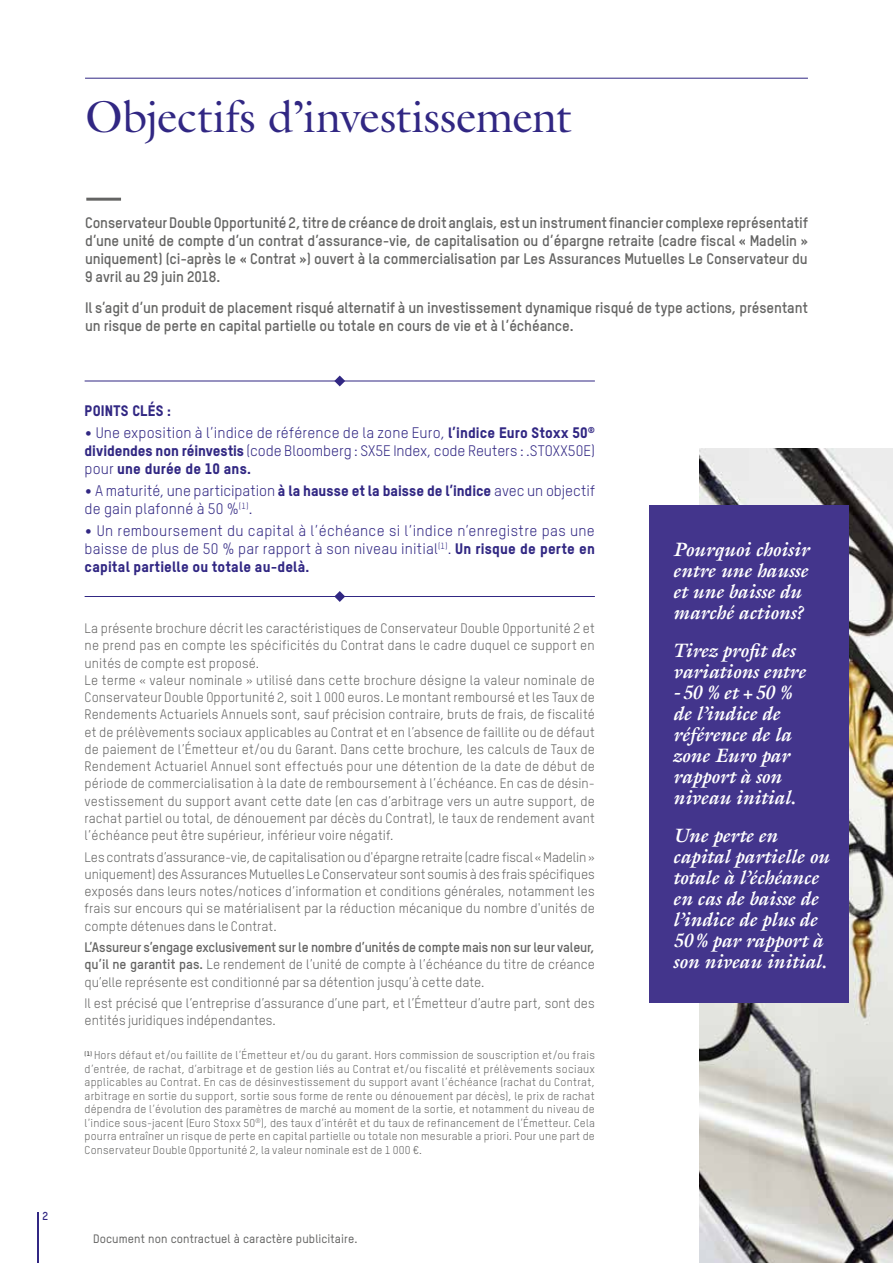
<style>
.page{position:relative;width:893px;height:1263px;background:#fff}
.page>*{position:absolute;margin:0;border:0;box-sizing:border-box;transform-origin:0 0}
.t1{font:45px "Galliard Std";letter-spacing:-.01em;color:#312783}
.t2{font:italic 700 19.5px/21px "Galliard Std";letter-spacing:-.015em;color:#fff}
.t3{font:700 15px/18px "TSTAR";letter-spacing:-.01em;color:#646463;text-align:justify}
.t4{font:15px/18px "TSTAR";letter-spacing:.005em;color:#312783;text-align:justify}
.t5{font:800 15px "TSTAR";letter-spacing:.025em;color:#312783}
.t6{font:13.5px/17.2px "TSTAR";letter-spacing:.01em;color:#646463}
.t7{font:500 12px "TSTAR";letter-spacing:.01em;color:#646463}
.t8{font:700 11.4px "TSTAR";color:#312783}
.t9{font:11.25px/13.5px "TSTAR";letter-spacing:.015em;color:#646463;text-align:justify}
.s1{font-family:"Galliard Std";font-size:13.5px}
.s2{font-weight:800}
.s3{font-weight:700}
</style>
<div class="page">
<img style="left:699px;top:448px;width:194px;height:815px">
<hr style="left:37px;top:1212px;width:2px;height:51px;background:#312783">
<hr style="left:85px;top:78px;width:723px;height:1px;background:#312783">
<hr style="left:85px;top:381px;width:510px;height:1px;background:#312783">
<svg style="left:334px;top:376px;width:11px;height:10px"></svg>
<hr style="left:85px;top:596px;width:510px;height:1px;background:#312783">
<svg style="left:335px;top:591px;width:10px;height:11px"></svg>
<hr style="left:86px;top:198px;width:35px;height:3px;background:#646463">
<div style="left:649px;top:505px;width:200px;height:498px;background:#43358c"></div>
<p class="t8" style="left:43px;top:1209px;width:7px">2</p>
<h1 class="t1" style="left:85px;top:89px;width:488px">Objectifs d’investissement</h1>
<p class="t3" style="left:85px;top:214px;width:724px">Conservateur Double Opportunité 2, titre de créance de droit anglais, est un instrument financier complexe représentatif d’une unité de compte d’un contrat d’assurance-vie, de capitalisation ou d’épargne retraite (cadre fiscal « Madelin » uniquement) (ci-après le « Contrat ») ouvert à la commercialisation par Les Assurances Mutuelles Le Conservateur du 9 avril au 29 juin 2018.</p>
<p class="t3" style="left:85px;top:298px;width:724px">Il s’agit d’un produit de placement risqué alternatif à un investissement dynamique risqué de type actions, présentant un risque de perte en capital partielle ou totale en cours de vie et à l’échéance.</p>
<p class="t5" style="left:85px;top:401px;width:88px">POINTS CLÉS :</p>
<p class="t4" style="left:85px;top:423px;width:512px"><span class="s1">•</span> Une exposition à l’indice de référence de la zone Euro, <span class="s2">l’indice Euro Stoxx 50</span><sup>® </sup><span class="s2">dividendes non réinvestis</span> (code Bloomberg : SX5E Index, code Reuters : .STOXX50E) pour <span class="s2">une durée de 10 ans.</span></p>
<p class="t4" style="left:85px;top:482px;width:512px"><span class="s1">•</span> A maturité, une participation <span class="s2">à la hausse et la baisse de l’indice</span> avec un objectif de gain plafonné à 50 %<sup>(1)</sup>.</p>
<p class="t4" style="left:85px;top:522px;width:512px"><span class="s1">•</span> Un remboursement du capital à l’échéance si l’indice n’enregistre pas une baisse de plus de 50 % par rapport à son niveau initial<sup>(1)</sup>. <span class="s2">Un risque de perte en capital partielle ou totale au-delà.</span></p>
<p class="t6" style="left:85px;top:620px;width:512px">La présente brochure décrit les caractéristiques de Conservateur Double Opportunité 2 et ne prend pas en compte les spécificités du Contrat dans le cadre duquel ce support en unités de compte est proposé.<br>Le terme « valeur nominale » utilisé dans cette brochure désigne la valeur nominale de Conservateur Double Opportunité 2, soit 1 000 euros. Le montant remboursé et les Taux de Rendements Actuariels Annuels sont, sauf précision contraire, bruts de frais, de fiscalité et de prélèvements sociaux applicables au Contrat et en l’absence de faillite ou de défaut de paiement de l’Émetteur et/ou du Garant. Dans cette brochure, les calculs de Taux de Rendement Actuariel Annuel sont effectués pour une détention de la date de début de période de commercialisation à la date de remboursement à l’échéance. En cas de désin&shy;vestissement du support avant cette date (en cas d’arbitrage vers un autre support, de rachat partiel ou total, de dénouement par décès du Contrat), le taux de rendement avant l’échéance peut être supérieur, inférieur voire négatif.</p>
<p class="t6" style="left:85px;top:848px;width:512px;text-align:justify">Les contrats d’assurance-vie, de capitalisation ou d'épargne retraite (cadre fiscal « Madelin » uniquement) des Assurances Mutuelles Le Conservateur sont soumis à des frais spécifiques exposés dans leurs notes/notices d’information et conditions générales, notamment les frais sur encours qui se matérialisent par la réduction mécanique du nombre d'unités de compte détenues dans le Contrat.</p>
<p class="t6" style="left:85px;top:939px;width:512px;text-align:justify"><span class="s3">L’Assureur s’engage exclusivement sur le nombre d’unités de compte mais non sur leur valeur, qu’il ne garantit pas.</span> Le rendement de l’unité de compte à l’échéance du titre de créance qu’elle représente est conditionné par sa détention jusqu’à cette date.</p>
<p class="t6" style="left:85px;top:995px;width:512px">Il est précisé que l’entreprise d’assurance d’une part, et l’Émetteur d’autre part, sont des entités juridiques indépendantes.</p>
<p class="t9" style="left:85px;top:1048px;width:512px"><sup>(1)</sup> Hors défaut et/ou faillite de l’Émetteur et/ou du garant. Hors commission de souscription et/ou frais d’entrée, de rachat, d’arbitrage et de gestion liés au Contrat et/ou fiscalité et prélèvements sociaux applicables au Contrat. En cas de désinvestissement du support avant l’échéance (rachat du Contrat, arbitrage en sortie du support, sortie sous forme de rente ou dénouement par décès), le prix de rachat dépendra de l’évolution des paramètres de marché au moment de la sortie, et notamment du niveau de l’indice sous-jacent (Euro Stoxx 50<sup>®</sup>), des taux d’intérêt et du taux de refinancement de l’Émetteur. Cela pourra entraîner un risque de perte en capital partielle ou totale non mesurable a priori. Pour une part de Conservateur Double Opportunité 2, la valeur nominale est de 1 000 €.</p>
<p class="t7" style="left:93px;top:1231px;width:266px">Document non contractuel à caractère publicitaire.</p>
<h2 class="t2" style="left:673px;top:539px;width:138px">Pourquoi choisir entre une hausse et une baisse du marché actions?</h2>
<h2 class="t2" style="left:673px;top:640px;width:134px">Tirez profit des variations entre -50 % et +50 % de l’indice de référence de la zone Euro par rapport à son niveau initial.</h2>
<h2 class="t2" style="left:673px;top:825px;width:158px">Une perte en capital partielle ou totale à l’échéance en cas de baisse de l’indice de plus de<br>50% par rapport à son niveau initial.</h2>
</div>
